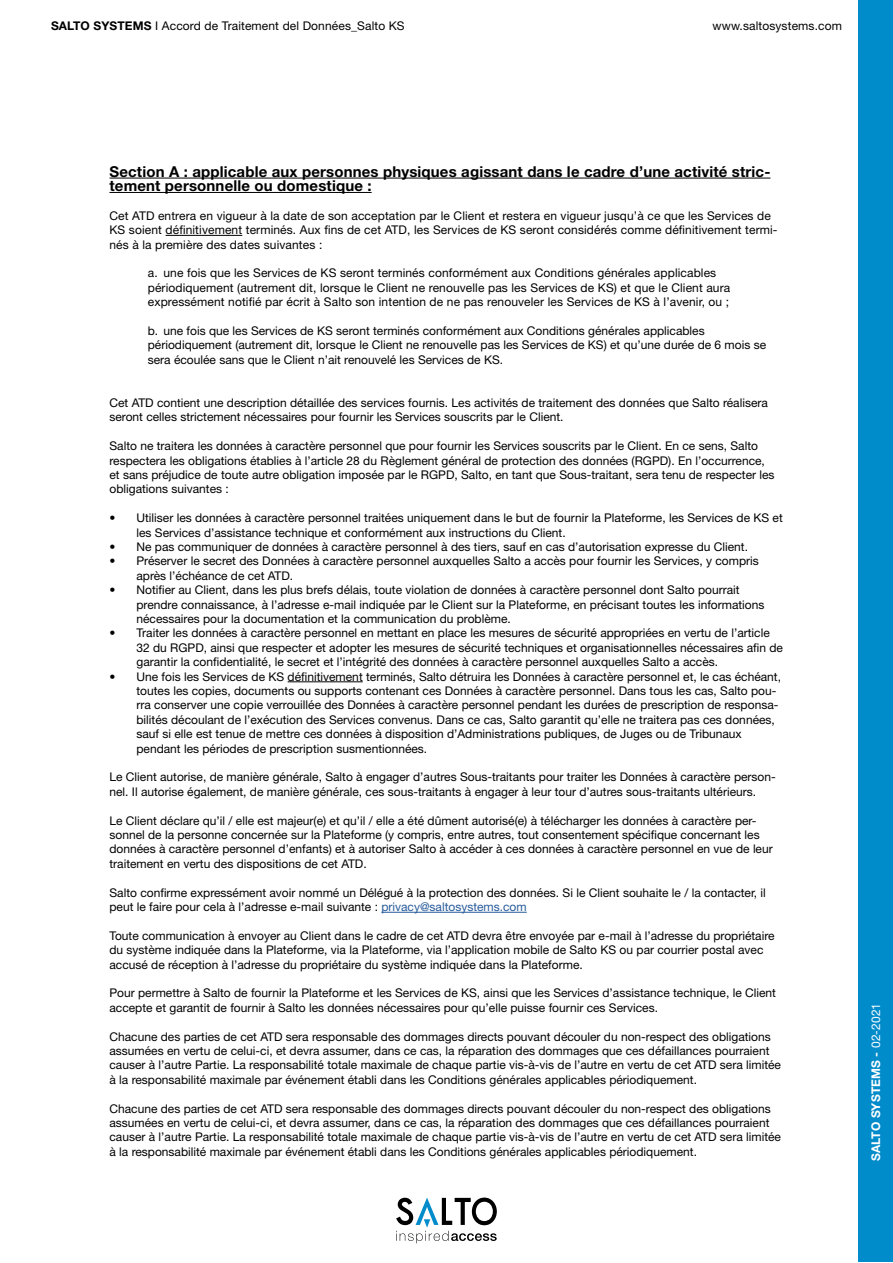
<style>
.page{position:relative;width:893px;height:1263px;background:#fff}
.page>*{position:absolute;margin:0;border:0;box-sizing:border-box;transform-origin:0 0}
.t1{font:700 15px/14.4px "Helvetica Neue LT Std";letter-spacing:.01em;color:#000}
.t2{font:12px/14.4px "Helvetica Neue LT Std";color:#000}
.t3{font:700 12px "Helvetica Neue LT Std";letter-spacing:.01em;color:#fff}
.s1{font-weight:700}
.s2{color:#275b9b}
.s3{font-weight:400}
</style>
<div class="page">
<hr style="left:0;top:1px;width:1px;height:1261px;background:#008bcb">
<div style="left:859px;top:1px;width:34px;height:1261px;background:#008bcb"></div>
<svg style="left:396px;top:1197px;width:101px;height:46px"></svg>
<hr style="left:109px;top:178px;width:661px;height:1px;background:#000">
<hr style="left:109px;top:192px;width:263px;height:1px;background:#000">
<hr style="left:166px;top:235px;width:76px;height:1px;background:#000">
<hr style="left:288px;top:681px;width:75px;height:1px;background:#000">
<hr style="left:381px;top:912px;width:146px;height:1px;background:#275b9b">
<p class="t2" style="left:51px;top:18px;width:355px"><span class="s1">SALTO SYSTEMS</span> I Accord de Traitement del Données_Salto KS</p>
<p class="t2" style="left:713px;top:19px;width:131px">www.saltosystems.com</p>
<p class="t1" style="left:109px;top:164px;width:662px">Section A : applicable aux personnes physiques agissant dans le cadre d’une activité stric&shy;tement personnelle ou domestique :</p>
<p class="t2" style="left:109px;top:208px;width:670px">Cet ATD entrera en vigueur à la date de son acceptation par le Client et restera en vigueur jusqu’à ce que les Services de<br>KS soient définitivement terminés. Aux fins de cet ATD, les Services de KS seront considérés comme définitivement termi&shy;nés à la première des dates suivantes :</p>
<p class="t2" style="left:148px;top:266px;width:584px">a. une fois que les Services de KS seront terminés conformément aux Conditions générales applicables périodiquement (autrement dit, lorsque le Client ne renouvelle pas les Services de KS) et que le Client aura expressément notifié par écrit à Salto son intention de ne pas renouveler les Services de KS à l’avenir, ou ;</p>
<p class="t2" style="left:148px;top:323px;width:620px">b. une fois que les Services de KS seront terminés conformément aux Conditions générales applicables périodiquement (autrement dit, lorsque le Client ne renouvelle pas les Services de KS) et qu’une durée de 6 mois se sera écoulée sans que le Client n’ait renouvelé les Services de KS.</p>
<p class="t2" style="left:109px;top:395px;width:660px">Cet ATD contient une description détaillée des services fournis. Les activités de traitement des données que Salto réalisera seront celles strictement nécessaires pour fournir les Services souscrits par le Client.</p>
<p class="t2" style="left:109px;top:439px;width:667px">Salto ne traitera les données à caractère personnel que pour fournir les Services souscrits par le Client. En ce sens, Salto respectera les obligations établies à l’article 28 du Règlement général de protection des données (RGPD). En l’occurrence, et sans préjudice de toute autre obligation imposée par le RGPD, Salto, en tant que Sous-traitant, sera tenu de respecter les obligations suivantes :</p>
<p class="t2" style="left:136px;top:511px;width:648px;text-indent:-27px">• Utiliser les données à caractère personnel traitées uniquement dans le but de fournir la Plateforme, les Services de KS et les Services d’assistance technique et conformément aux instructions du Client.</p>
<p class="t2" style="left:109px;top:539px;width:640px">• Ne pas communiquer de données à caractère personnel à des tiers, sauf en cas d’autorisation expresse du Client.</p>
<p class="t2" style="left:136px;top:554px;width:624px;text-indent:-27px">• Préserver le secret des Données à caractère personnel auxquelles Salto a accès pour fournir les Services, y compris après l’échéance de cet ATD.</p>
<p class="t2" style="left:136px;top:583px;width:629px;text-indent:-27px">• Notifier au Client, dans les plus brefs délais, toute violation de données à caractère personnel dont Salto pourrait prendre connaissance, à l’adresse e-mail indiquée par le Client sur la Plateforme, en précisant toutes les informations nécessaires pour la documentation et la communication du problème.</p>
<p class="t2" style="left:136px;top:626px;width:648px;text-indent:-27px">• Traiter les données à caractère personnel en mettant en place les mesures de sécurité appropriées en vertu de l’article<br>32 du RGPD, ainsi que respecter et adopter les mesures de sécurité techniques et organisationnelles nécessaires afin de garantir la confidentialité, le secret et l’intégrité des données à caractère personnel auxquelles Salto a accès.</p>
<p class="t2" style="left:136px;top:669px;width:646px;text-indent:-27px">• Une fois les Services de KS définitivement terminés, Salto détruira les Données à caractère personnel et, le cas échéant, toutes les copies, documents ou supports contenant ces Données à caractère personnel. Dans tous les cas, Salto pou&shy;rra conserver une copie verrouillée des Données à caractère personnel pendant les durées de prescription de responsa&shy;bilités découlant de l’exécution des Services convenus. Dans ce cas, Salto garantit qu’elle ne traitera pas ces données, sauf si elle est tenue de mettre ces données à disposition d’Administrations publiques, de Juges ou de Tribunaux pendant les périodes de prescription susmentionnées.</p>
<p class="t2" style="left:109px;top:770px;width:668px">Le Client autorise, de manière générale, Salto à engager d’autres Sous-traitants pour traiter les Données à caractère person&shy;nel. Il autorise également, de manière générale, ces sous-traitants à engager à leur tour d’autres sous-traitants ultérieurs.</p>
<p class="t2" style="left:109px;top:813px;width:665px">Le Client déclare qu’il / elle est majeur(e) et qu’il / elle a été dûment autorisé(e) à télécharger les données à caractère per&shy;sonnel de la personne concernée sur la Plateforme (y compris, entre autres, tout consentement spécifique concernant les données à caractère personnel d’enfants) et à autoriser Salto à accéder à ces données à caractère personnel en vue de leur traitement en vertu des dispositions de cet ATD.</p>
<p class="t2" style="left:109px;top:885px;width:658px">Salto confirme expressément avoir nommé un Délégué à la protection des données. Si le Client souhaite le / la contacter, il peut le faire pour cela à l’adresse e-mail suivante : <span class="s2">privacy@saltosystems.com</span></p>
<p class="t2" style="left:109px;top:928px;width:667px">Toute communication à envoyer au Client dans le cadre de cet ATD devra être envoyée par e-mail à l’adresse du propriétaire du système indiquée dans la Plateforme, via la Plateforme, via l’application mobile de Salto KS ou par courrier postal avec accusé de réception à l’adresse du propriétaire du système indiquée dans la Plateforme.</p>
<p class="t2" style="left:109px;top:986px;width:668px">Pour permettre à Salto de fournir la Plateforme et les Services de KS, ainsi que les Services d’assistance technique, le Client accepte et garantit de fournir à Salto les données nécessaires pour qu’elle puisse fournir ces Services.</p>
<p class="t2" style="left:109px;top:1029px;width:673px">Chacune des parties de cet ATD sera responsable des dommages directs pouvant découler du non-respect des obligations assumées en vertu de celui-ci, et devra assumer, dans ce cas, la réparation des dommages que ces défaillances pourraient causer à l’autre Partie. La responsabilité totale maximale de chaque partie vis-à-vis de l’autre en vertu de cet ATD sera limitée à la responsabilité maximale par événement établi dans les Conditions générales applicables périodiquement.</p>
<p class="t2" style="left:109px;top:1101px;width:673px">Chacune des parties de cet ATD sera responsable des dommages directs pouvant découler du non-respect des obligations assumées en vertu de celui-ci, et devra assumer, dans ce cas, la réparation des dommages que ces défaillances pourraient causer à l’autre Partie. La responsabilité totale maximale de chaque partie vis-à-vis de l’autre en vertu de cet ATD sera limitée à la responsabilité maximale par événement établi dans les Conditions générales applicables périodiquement.</p>
<p class="t3" style="left:868px;top:1161px;width:160px;rotate:-90deg">SALTO SYSTEMS - <span class="s3">02-2021</span></p>
</div>
